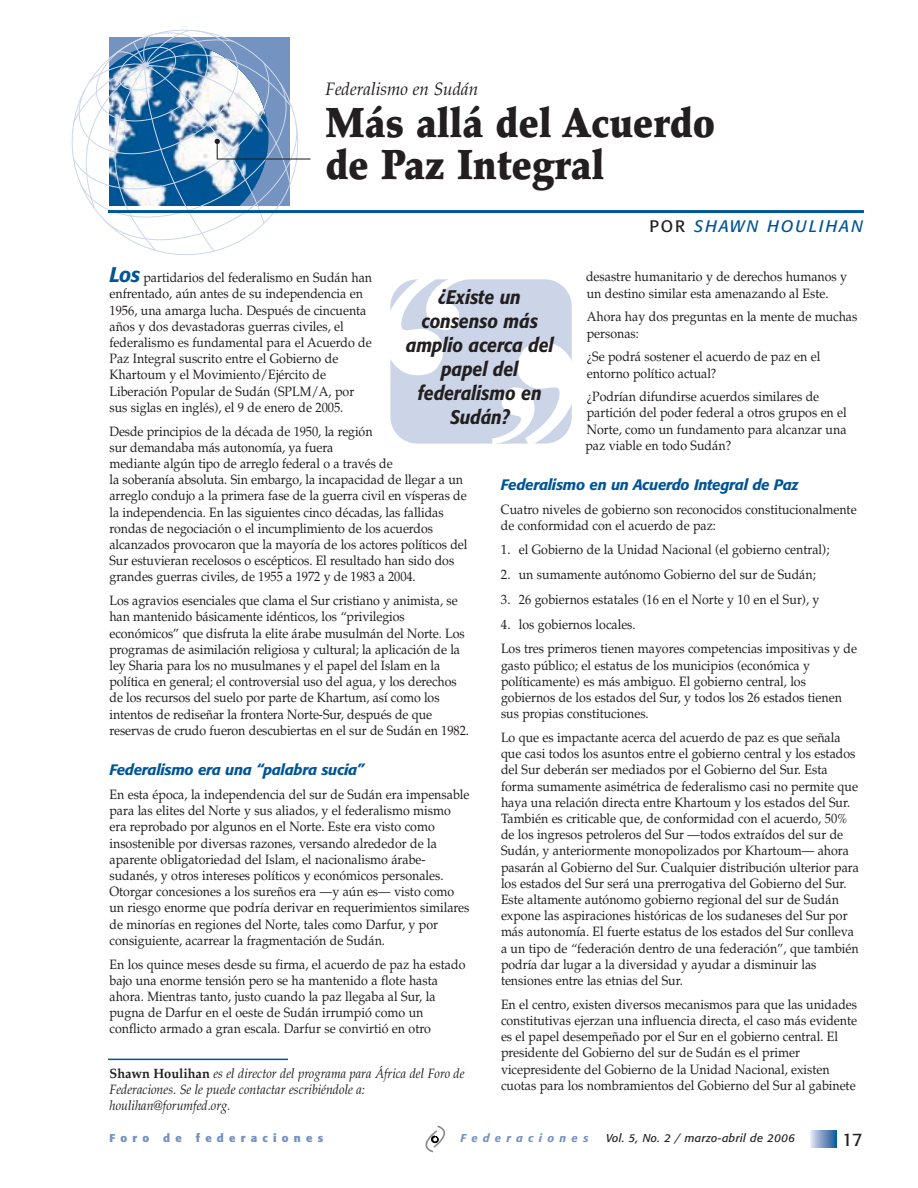
<style>
.page{position:relative;width:918px;height:1188px;background:#fff}
.page>*{position:absolute;margin:0;border:0;box-sizing:border-box;transform-origin:0 0}
.t1{font:900 42px/42px "Palatino";color:#231f20;scale:.9 1}
.t2{font:italic 500 19.5px/24px "Formata";letter-spacing:-.005em;color:#231f20;text-align:center;scale:.9 1}
.t3{font:italic 18px "Palatino";color:#231f20;scale:.95 1}
.t4{font:18px "Formata";color:#231f20}
.t5{font:italic 16.5px "Formata";letter-spacing:.115em;color:#005596}
.t6{font:italic 500 15px "Formata";letter-spacing:-.02em;color:#005596}
.t7{font:13.5px/16.2px "Palatino";color:#231f20;scale:.92 1}
.t8{font:13.5px/24.9px "Palatino";color:#231f20;scale:.95 1}
.t9{font:italic 13.5px/15.8px "Palatino";color:#231f20;scale:.92 1}
.t10{font:italic 11.25px "Formata";letter-spacing:.03em;color:#231f20}
.t11{font:700 11.25px "Formata";letter-spacing:.465em;color:#7493c1}
.t12{font:italic 500 11.25px "Formata";letter-spacing:.465em;color:#7493c1}
.s1{font-style:normal;color:#231f20}
.s2{font-family:"Formata";font-weight:500;font-style:italic;font-size:21px;color:#005596}
.s3{font-weight:700;font-style:normal}
</style>
<div class="page">
<svg style="left:810px;top:1130px;width:27px;height:17px"></svg>
<svg style="left:71px;top:29px;width:222px;height:223px"></svg>
<hr style="left:108px;top:210px;width:756px;height:3px;background:#005596">
<svg style="left:425px;top:1125px;width:21px;height:28px"></svg>
<hr style="left:217px;top:158px;width:93px;height:2px;background:#231f20">
<svg style="left:215px;top:139px;width:5px;height:20px"></svg>
<hr style="left:108px;top:1059px;width:180px;height:1px;background:#005596">
<div style="left:390px;top:279px;width:182px;height:165px;background:#ccd5e8;border-radius:27px"></div>
<svg style="left:492px;top:342px;width:80px;height:102px"></svg>
<svg style="left:390px;top:279px;width:79px;height:96px"></svg>
<h3 class="t3" style="left:326px;top:82px;width:162px">Federalismo en Sudán</h3>
<h1 class="t1" style="left:326px;top:106px;width:435px">Más allá del Acuerdo de Paz Integral</h1>
<p class="t5" style="left:649px;top:219px;width:215px"><span class="s1">POR</span> SHAWN HOULIHAN</p>
<p class="t7" style="left:109px;top:271px;width:287px"><span class="s2">Los</span> partidarios del federalismo en Sudán han enfrentado, aún antes de su independencia en 1956, una amarga lucha. Después de cincuenta años y dos devastadoras guerras civiles, el federalismo es fundamental para el Acuerdo de Paz Integral suscrito entre el Gobierno de Khartoum y el Movimiento/Ejército de Liberación Popular de Sudán (SPLM/A, por sus siglas en inglés), el 9 de enero de 2005.</p>
<p class="t7" style="left:109px;top:424px;width:390px">Desde principios de la década de 1950, la región<br>sur demandaba más autonomía, ya fuera<br>mediante algún tipo de arreglo federal o a través de<br>la soberanía absoluta. Sin embargo, la incapacidad de llegar a un arreglo condujo a la primera fase de la guerra civil en vísperas de la independencia. En las siguientes cinco décadas, las fallidas rondas de negociación o el incumplimiento de los acuerdos alcanzados provocaron que la mayoría de los actores políticos del Sur estuvieran recelosos o escépticos. El resultado han sido dos grandes guerras civiles, de 1955 a 1972 y de 1983 a 2004.</p>
<p class="t7" style="left:109px;top:594px;width:392px">Los agravios esenciales que clama el Sur cristiano y animista, se han mantenido básicamente idénticos, los “privilegios económicos” que disfruta la elite árabe musulmán del Norte. Los programas de asimilación religiosa y cultural; la aplicación de la ley Sharia para los no musulmanes y el papel del Islam en la política en general; el controversial uso del agua, y los derechos de los recursos del suelo por parte de Khartum, así como los intentos de rediseñar la frontera Norte-Sur, después de que reservas de crudo fueron descubiertas en el sur de Sudán en 1982.</p>
<p class="t6" style="left:110px;top:763px;width:256px">Federalismo era una “palabra sucia”</p>
<p class="t7" style="left:110px;top:788px;width:393px">En esta época, la independencia del sur de Sudán era impensable para las elites del Norte y sus aliados, y el federalismo mismo era reprobado por algunos en el Norte. Este era visto como insostenible por diversas razones, versando alrededor de la aparente obligatoriedad del Islam, el nacionalismo árabe&shy;sudanés, y otros intereses políticos y económicos personales.<br>Otorgar concesiones a los sureños era —y aún es— visto como un riesgo enorme que podría derivar en requerimientos similares de minorías en regiones del Norte, tales como Darfur, y por consiguiente, acarrear la fragmentación de Sudán.</p>
<p class="t7" style="left:110px;top:957px;width:388px">En los quince meses desde su firma, el acuerdo de paz ha estado bajo una enorme tensión pero se ha mantenido a flote hasta ahora. Mientras tanto, justo cuando la paz llegaba al Sur, la pugna de Darfur en el oeste de Sudán irrumpió como un conflicto armado a gran escala. Darfur se convirtió en otro</p>
<p class="t7" style="left:586px;top:270px;width:285px">desastre humanitario y de derechos humanos y un destino similar esta amenazando al Este.</p>
<p class="t7" style="left:587px;top:310px;width:296px">Ahora hay dos preguntas en la mente de muchas personas:</p>
<p class="t7" style="left:587px;top:350px;width:255px">¿Se podrá sostener el acuerdo de paz en el entorno político actual?</p>
<p class="t7" style="left:585px;top:390px;width:286px">¿Podrían difundirse acuerdos similares de partición del poder federal a otros grupos en el Norte, como un fundamento para alcanzar una paz viable en todo Sudán?</p>
<p class="t6" style="left:501px;top:478px;width:299px">Federalismo en un Acuerdo Integral de Paz</p>
<p class="t7" style="left:501px;top:503px;width:388px">Cuatro niveles de gobierno son reconocidos constitucionalmente de conformidad con el acuerdo de paz:</p>
<p class="t8" style="left:501px;top:539px;width:347px">1. el Gobierno de la Unidad Nacional (el gobierno central);</p>
<p class="t8" style="left:501px;top:563px;width:333px">2. un sumamente autónomo Gobierno del sur de Sudán;</p>
<p class="t8" style="left:501px;top:588px;width:337px">3. 26 gobiernos estatales (16 en el Norte y 10 en el Sur), y</p>
<p class="t8" style="left:501px;top:613px;width:376px">4. los gobiernos locales.<br>Los tres primeros tienen mayores competencias impositivas y de</p>
<p class="t7" style="left:501px;top:659px;width:372px">gasto público; el estatus de los municipios (económica y políticamente) es más ambiguo. El gobierno central, los gobiernos de los estados del Sur, y todos los 26 estados tienen sus propias constituciones.</p>
<p class="t7" style="left:501px;top:731px;width:391px">Lo que es impactante acerca del acuerdo de paz es que señala que casi todos los asuntos entre el gobierno central y los estados del Sur deberán ser mediados por el Gobierno del Sur. Esta forma sumamente asimétrica de federalismo casi no permite que haya una relación directa entre Khartoum y los estados del Sur.<br>También es criticable que, de conformidad con el acuerdo, 50% de los ingresos petroleros del Sur —todos extraídos del sur de Sudán, y anteriormente monopolizados por Khartoum— ahora pasarán al Gobierno del Sur. Cualquier distribución ulterior para los estados del Sur será una prerrogativa del Gobierno del Sur.<br>Este altamente autónomo gobierno regional del sur de Sudán expone las aspiraciones históricas de los sudaneses del Sur por más autonomía. El fuerte estatus de los estados del Sur conlleva a un tipo de “federación dentro de una federación”, que también podría dar lugar a la diversidad y ayudar a disminuir las tensiones entre las etnias del Sur.</p>
<p class="t7" style="left:501px;top:998px;width:389px">En el centro, existen diversos mecanismos para que las unidades constitutivas ejerzan una influencia directa, el caso más evidente es el papel desempeñado por el Sur en el gobierno central. El presidente del Gobierno del sur de Sudán es el primer vicepresidente del Gobierno de la Unidad Nacional, existen cuotas para los nombramientos del Gobierno del Sur al gabinete</p>
<h2 class="t2" style="left:406px;top:287px;width:166px">¿Existe un consenso más amplio acerca del papel del federalismo en<br>Sudán?</h2>
<p class="t9" style="left:109px;top:1067px;width:388px"><span class="s3">Shawn Houlihan</span> es el director del programa para África del Foro de<br>Federaciones. Se le puede contactar escribiéndole a: houlihan@forumfed.org.</p>
<p class="t11" style="left:110px;top:1133px;width:41px">Foro</p>
<p class="t11" style="left:163px;top:1133px;width:20px">d e</p>
<p class="t11" style="left:196px;top:1133px;width:129px">federaciones</p>
<p class="t12" style="left:461px;top:1133px;width:129px">Federaciones</p>
<p class="t10" style="left:606px;top:1133px;width:190px">Vol. 5, No. 2 / marzo-abril de 2006</p>
<h3 class="t4" style="left:842px;top:1132px;width:22px">17</h3>
</div>
